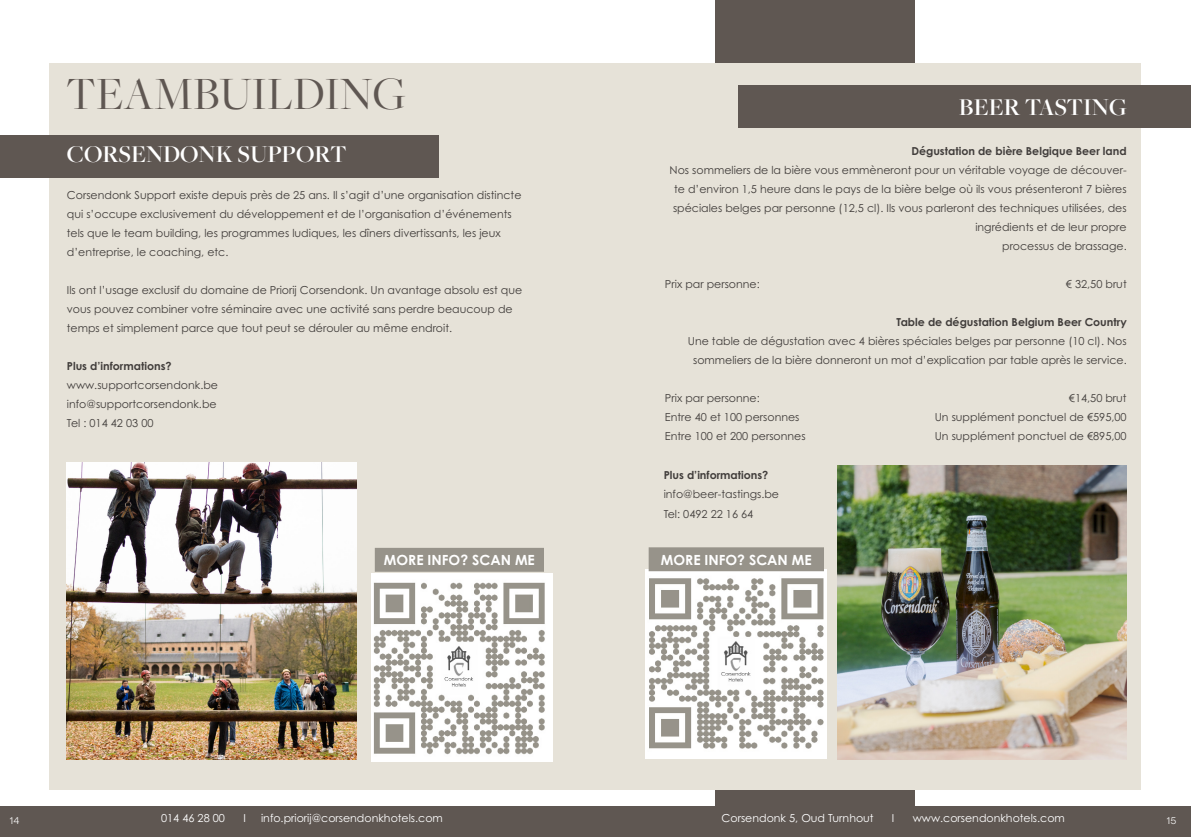
<style>
.page{position:relative;width:1191px;height:837px;background:#fff}
.page>*{position:absolute;margin:0;border:0;box-sizing:border-box;transform-origin:0 0}
.t1{font:48px "Freight Big Pro";color:#5f5752}
.t2{font:600 25px "Freight Big Pro";color:#fff}
.t3{font:700 14px "Century Gothic Pro";color:#fff}
.t4{font:12px "Novecentosanswide";color:#fff}
.t5{font:11px/19px "Century Gothic Pro";color:#413d3b}
.t6{font:700 11px "Century Gothic Pro";color:#413d3b}
.t7{font:11px "Century Gothic Pro";color:#fff}
</style>
<div class="page">
<div style="left:714px;top:0;width:200px;height:836px;background:#5f5752"></div>
<div style="left:49px;top:63px;width:1091px;height:726px;background:#e6e2d8"></div>
<div style="left:0;top:806px;width:1191px;height:30px;background:#5f5752"></div>
<div style="left:0;top:135px;width:438px;height:43px;background:#5f5752"></div>
<div style="left:738px;top:86px;width:453px;height:42px;background:#5f5752"></div>
<img style="left:371px;top:573px;width:181px;height:188px">
<div style="left:375px;top:548px;width:168px;height:23px;background:#97938a"></div>
<div style="left:375px;top:547px;width:169px;height:24px;border:1px solid #97938a"></div>
<img style="left:67px;top:462px;width:289px;height:297px">
<img style="left:645px;top:569px;width:181px;height:189px">
<div style="left:649px;top:547px;width:174px;height:23px;background:#97938a"></div>
<div style="left:648px;top:547px;width:176px;height:24px;border:1px solid #97938a"></div>
<img style="left:837px;top:465px;width:289px;height:294px">
<h1 class="t1" style="left:66px;top:62px;width:341px">TEAMBUILDING</h1>
<h2 class="t2" style="left:67px;top:137px;width:281px">CORSENDONK SUPPORT</h2>
<p class="t5" style="left:67px;top:186px;width:456px">Corsendonk Support existe depuis près de 25 ans. Il s’agit d’une organisation distincte qui s’occupe exclusivement du développement et de l’organisation d’événements tels que le team building, les programmes ludiques, les dîners divertissants, les jeux d’entreprise, le coaching, etc.</p>
<p class="t5" style="left:67px;top:280px;width:457px">Ils ont l’usage exclusif du domaine de Priorij Corsendonk. Un avantage absolu est que vous pouvez combiner votre séminaire avec une activité sans perdre beaucoup de temps et simplement parce que tout peut se dérouler au même endroit.</p>
<p class="t6" style="left:67px;top:359px;width:106px">Plus d’informations?</p>
<p class="t5" style="left:67px;top:375px;width:153px">www.supportcorsendonk.be info@supportcorsendonk.be<br>Tel : 014 42 03 00</p>
<h2 class="t2" style="left:959px;top:91px;width:169px">BEER TASTING</h2>
<p class="t6" style="left:911px;top:144px;width:217px">Dégustation de bière Belgique Beer land</p>
<p class="t5" style="left:669px;top:160px;width:458px;text-align:right">Nos sommeliers de la bière vous emmèneront pour un véritable voyage de découver&shy;te d’environ 1,5 heure dans le pays de la bière belge où ils vous présenteront 7 bières spéciales belges par personne (12,5 cl). Ils vous parleront des techniques utilisées, des ingrédients et de leur propre<br>processus de brassage.</p>
<p class="t5" style="left:665px;top:274px;width:96px">Prix par personne:</p>
<p class="t5" style="left:1065px;top:274px;width:62px">€ 32,50 brut</p>
<p class="t6" style="left:896px;top:315px;width:232px">Table de dégustation Belgium Beer Country</p>
<p class="t5" style="left:688px;top:331px;width:440px;text-align:center">Une table de dégustation avec 4 bières spéciales belges par personne (10 cl). Nos sommeliers de la bière donneront un mot d’explication par table après le service.</p>
<p class="t5" style="left:665px;top:388px;width:96px">Prix par personne:</p>
<p class="t5" style="left:1069px;top:388px;width:59px">€14,50 brut</p>
<p class="t5" style="left:665px;top:407px;width:136px">Entre 40 et 100 personnes</p>
<p class="t5" style="left:934px;top:407px;width:193px">Un supplément ponctuel de €595,00</p>
<p class="t5" style="left:665px;top:426px;width:142px">Entre 100 et 200 personnes</p>
<p class="t5" style="left:934px;top:426px;width:193px">Un supplément ponctuel de €895,00</p>
<p class="t6" style="left:663px;top:468px;width:106px">Plus d’informations?</p>
<p class="t5" style="left:663px;top:484px;width:117px">info@beer-tastings.be<br>Tel: 0492 22 16 64</p>
<p class="t3" style="left:384px;top:551px;width:152px">MORE INFO? SCAN ME</p>
<p class="t3" style="left:661px;top:550px;width:152px">MORE INFO? SCAN ME</p>
<p class="t4" style="left:10px;top:812px;width:12px">14</p>
<p class="t7" style="left:161px;top:811px;width:65px">014 46 28 00</p>
<p class="t7" style="left:243px;top:811px;width:4px">I</p>
<p class="t7" style="left:261px;top:811px;width:183px">info.priorij@corsendonkhotels.com</p>
<p class="t7" style="left:721px;top:811px;width:154px">Corsendonk 5, Oud Turnhout</p>
<p class="t7" style="left:892px;top:811px;width:4px">I</p>
<p class="t7" style="left:912px;top:811px;width:154px">www.corsendonkhotels.com</p>
<p class="t4" style="left:1166px;top:812px;width:11px">15</p>
</div>
